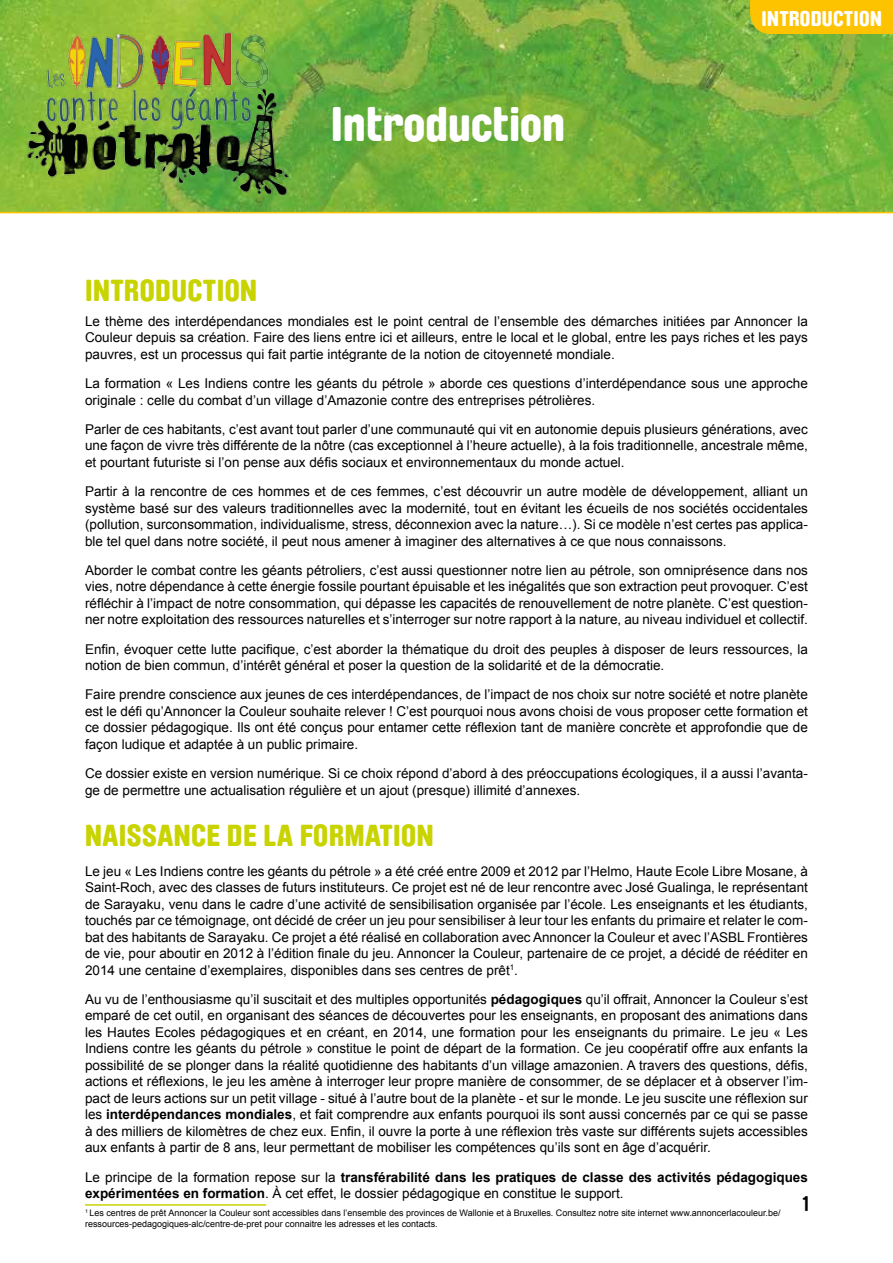
<style>
.page{position:relative;width:893px;height:1263px;background:#fff}
.page>*{position:absolute;margin:0;border:0;box-sizing:border-box;transform-origin:0 0}
.t1{font:900 48px "Brauer Neue Std";color:#fff}
.t2{font:900 30px "Brauer Neue Std";letter-spacing:.015em;color:#c8d300}
.t3{font:900 21px "Brauer Neue Std";letter-spacing:.015em;color:#fff}
.t4{font:700 21px "Brauer Neue Std";color:#000}
.t5{font:13.5px/16.5px "Arial";color:#000;text-align:justify}
.t6{font:700 13.5px/16.5px "Arial";color:#000}
.t7{font:9px/10.8px "Arial";color:#000}
.s1{font-weight:700}
.s2{font-weight:400}
</style>
<div class="page">
<svg style="left:0;top:0;width:893px;height:213px;background:#73af3c"></svg>
<img style="left:0;top:4px;width:291px;height:205px">
<div style="left:750px;top:0;width:143px;height:34px;background:#fdc300"></div>
<hr style="left:85px;top:1204px;width:181px;height:2px;background:#c8d300">
<h1 class="t1" style="left:331px;top:96px;width:236px">Introduction</h1>
<h3 class="t3" style="left:762px;top:6px;width:122px">INTRODUCTION</h3>
<h2 class="t2" style="left:85px;top:273px;width:173px">INTRODUCTION</h2>
<p class="t5" style="left:85px;top:313px;width:724px">Le thème des interdépendances mondiales est le point central de l’ensemble des démarches initiées par Annoncer la Couleur depuis sa création. Faire des liens entre ici et ailleurs, entre le local et le global, entre les pays riches et les pays pauvres, est un processus qui fait partie intégrante de la notion de citoyenneté mondiale.</p>
<p class="t5" style="left:85px;top:375px;width:724px">La formation « Les Indiens contre les géants du pétrole » aborde ces questions d’interdépendance sous une approche originale : celle du combat d’un village d’Amazonie contre des entreprises pétrolières.</p>
<p class="t5" style="left:85px;top:421px;width:724px">Parler de ces habitants, c’est avant tout parler d’une communauté qui vit en autonomie depuis plusieurs générations, avec une façon de vivre très différente de la nôtre (cas exceptionnel à l’heure actuelle), à la fois traditionnelle, ancestrale même, et pourtant futuriste si l’on pense aux défis sociaux et environnementaux du monde actuel.</p>
<p class="t5" style="left:85px;top:483px;width:724px">Partir à la rencontre de ces hommes et de ces femmes, c’est découvrir un autre modèle de développement, alliant un système basé sur des valeurs traditionnelles avec la modernité, tout en évitant les écueils de nos sociétés occidentales (pollution, surconsommation, individualisme, stress, déconnexion avec la nature…). Si ce modèle n’est certes pas applica&shy;ble tel quel dans notre société, il peut nous amener à imaginer des alternatives à ce que nous connaissons.</p>
<p class="t5" style="left:85px;top:562px;width:724px">Aborder le combat contre les géants pétroliers, c’est aussi questionner notre lien au pétrole, son omniprésence dans nos vies, notre dépendance à cette énergie fossile pourtant épuisable et les inégalités que son extraction peut provoquer. C’est réfléchir à l’impact de notre consommation, qui dépasse les capacités de renouvellement de notre planète. C’est question&shy;ner notre exploitation des ressources naturelles et s’interroger sur notre rapport à la nature, au niveau individuel et collectif.</p>
<p class="t5" style="left:85px;top:641px;width:724px">Enfin, évoquer cette lutte pacifique, c’est aborder la thématique du droit des peuples à disposer de leurs ressources, la notion de bien commun, d’intérêt général et poser la question de la solidarité et de la démocratie.</p>
<p class="t5" style="left:85px;top:686px;width:724px">Faire prendre conscience aux jeunes de ces interdépendances, de l’impact de nos choix sur notre société et notre planète est le défi qu’Annoncer la Couleur souhaite relever ! C’est pourquoi nous avons choisi de vous proposer cette formation et ce dossier pédagogique. Ils ont été conçus pour entamer cette réflexion tant de manière concrète et approfondie que de façon ludique et adaptée à un public primaire.</p>
<p class="t5" style="left:85px;top:765px;width:724px;line-height:17.2px">Ce dossier existe en version numérique. Si ce choix répond d’abord à des préoccupations écologiques, il a aussi l’avanta&shy;ge de permettre une actualisation régulière et un ajout (presque) illimité d’annexes.</p>
<h2 class="t2" style="left:85px;top:818px;width:350px">NAISSANCE DE LA FORMATION</h2>
<p class="t5" style="left:85px;top:863px;width:724px">Le jeu « Les Indiens contre les géants du pétrole » a été créé entre 2009 et 2012 par l’Helmo, Haute Ecole Libre Mosane, à Saint-Roch, avec des classes de futurs instituteurs. Ce projet est né de leur rencontre avec José Gualinga, le représentant de Sarayaku, venu dans le cadre d’une activité de sensibilisation organisée par l’école. Les enseignants et les étudiants, touchés par ce témoignage, ont décidé de créer un jeu pour sensibiliser à leur tour les enfants du primaire et relater le com&shy;bat des habitants de Sarayaku. Ce projet a été réalisé en collaboration avec Annoncer la Couleur et avec l’ASBL Frontières de vie, pour aboutir en 2012 à l’édition finale du jeu. Annoncer la Couleur, partenaire de ce projet, a décidé de rééditer en 2014 une centaine d’exemplaires, disponibles dans ses centres de prêt<sup>1</sup>.</p>
<p class="t5" style="left:85px;top:991px;width:724px">Au vu de l’enthousiasme qu’il suscitait et des multiples opportunités <span class="s1">pédagogiques</span> qu’il offrait, Annoncer la Couleur s’est emparé de cet outil, en organisant des séances de découvertes pour les enseignants, en proposant des animations dans les Hautes Ecoles pédagogiques et en créant, en 2014, une formation pour les enseignants du primaire. Le jeu « Les Indiens contre les géants du pétrole » constitue le point de départ de la formation. Ce jeu coopératif offre aux enfants la possibilité de se plonger dans la réalité quotidienne des habitants d’un village amazonien. A travers des questions, défis, actions et réflexions, le jeu les amène à interroger leur propre manière de consommer, de se déplacer et à observer l’im&shy;pact de leurs actions sur un petit village - situé à l’autre bout de la planète - et sur le monde. Le jeu suscite une réflexion sur les <span class="s1">interdépendances mondiales</span>, et fait comprendre aux enfants pourquoi ils sont aussi concernés par ce qui se passe à des milliers de kilomètres de chez eux. Enfin, il ouvre la porte à une réflexion très vaste sur différents sujets accessibles aux enfants à partir de 8 ans, leur permettant de mobiliser les compétences qu’ils sont en âge d’acquérir.</p>
<p class="t6" style="left:85px;top:1169px;width:724px"><span class="s2">Le principe de la formation repose sur la</span> transférabilité dans les pratiques de classe des activités pédagogiques expérimentées en formation<span class="s2">. À cet effet, le dossier pédagogique en constitue le support.</span></p>
<h3 class="t4" style="left:802px;top:1192px;width:10px">1</h3>
<p class="t7" style="left:85px;top:1208px;width:697px"><sup>1</sup> Les centres de prêt Annoncer la Couleur sont accessibles dans l’ensemble des provinces de Wallonie et à Bruxelles. Consultez notre site internet www.annoncerlacouleur.be/ ressources-pedagogiques-alc/centre-de-pret pour connaitre les adresses et les contacts.</p>
</div>
